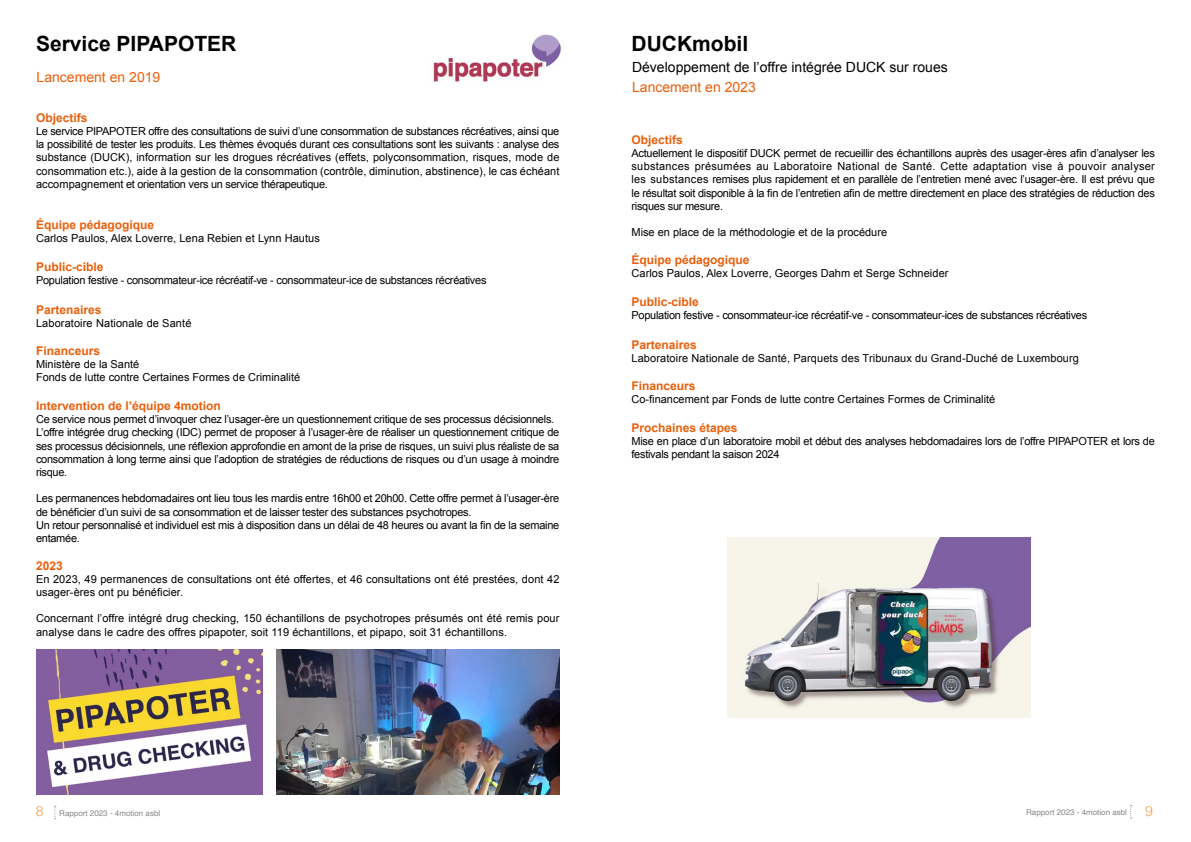
<style>
.page{position:relative;width:1191px;height:842px;background:#fff}
.page>*{position:absolute;margin:0;border:0;box-sizing:border-box;transform-origin:0 0}
.t1{font:700 21px "Arial";color:#000}
.t2{font:14px "Arial";color:#000}
.t3{font:14px "Arial";color:#ea5f0b}
.t4{font:300 14px "Helvetica";color:#f1a048}
.t5{font:700 12px "Arial";color:#ea5f0b}
.t6{font:11px/13.2px "Arial";letter-spacing:-.025em;color:#000}
.t7{font:11px/13.2px "Arial";letter-spacing:.005em;color:#000}
.t8{font:11px/13.2px "Arial";color:#000}
.t9{font:11px "Arial";letter-spacing:.01em;color:#000}
.t10{font:8px "Helvetica";color:#898887}
.s1{font-weight:300;font-size:14px;color:#f1a048}
</style>
<div class="page">
<svg style="left:54px;top:806px;width:2px;height:13px"></svg>
<img style="left:433px;top:34px;width:129px;height:48px">
<img style="left:36px;top:649px;width:227px;height:146px">
<img style="left:727px;top:537px;width:303px;height:180px">
<div style="left:740px;top:553px;width:50px;height:22px;background:#f5f5e9"></div>
<img style="left:276px;top:649px;width:283px;height:146px">
<h1 class="t1" style="left:36px;top:30px;width:202px">Service PIPAPOTER</h1>
<p class="t3" style="left:37px;top:68px;width:125px">Lancement en 2019</p>
<p class="t5" style="left:36px;top:110px;width:53px">Objectifs</p>
<p class="t6" style="left:36px;top:125px;width:525px;text-align:justify">Le service PIPAPOTER offre des consultations de suivi d’une consommation de substances récréatives, ainsi que la possibilité de tester les produits. Les thèmes évoqués durant ces consultations sont les suivants : analyse des substance (DUCK), information sur les drogues récréatives (effets, polyconsommation, risques, mode de consommation etc.), aide à la gestion de la consommation (contrôle, diminution, abstinence), le cas échéant accompagnement et orientation vers un service thérapeutique.</p>
<p class="t5" style="left:36px;top:217px;width:120px">Équipe pédagogique</p>
<p class="t7" style="left:36px;top:232px;width:285px">Carlos Paulos, Alex Loverre, Lena Rebien et Lynn Hautus</p>
<p class="t5" style="left:36px;top:259px;width:69px">Public-cible</p>
<p class="t6" style="left:36px;top:274px;width:452px">Population festive - consommateur-ice récréatif-ve - consommateur-ice de substances récréatives</p>
<p class="t5" style="left:36px;top:302px;width:67px">Partenaires</p>
<p class="t9" style="left:36px;top:316px;width:157px">Laboratoire Nationale de Santé</p>
<p class="t5" style="left:36px;top:343px;width:66px">Financeurs</p>
<p class="t8" style="left:36px;top:358px;width:266px">Ministère de la Santé<br>Fonds de lutte contre Certaines Formes de Criminalité</p>
<p class="t5" style="left:36px;top:398px;width:186px">Intervention de l’équipe 4motion</p>
<p class="t6" style="left:36px;top:413px;width:525px">Ce service nous permet d’invoquer chez l’usager-ère un questionnement critique de ses processus décisionnels.<br>L’offre intégrée drug checking (IDC) permet de proposer à l’usager-ère de réaliser un questionnement critique de ses processus décisionnels, une réflexion approfondie en amont de la prise de risques, un suivi plus réaliste de sa consommation à long terme ainsi que l’adoption de stratégies de réductions de risques ou d’un usage à moindre risque.</p>
<p class="t6" style="left:36px;top:492px;width:525px">Les permanences hebdomadaires ont lieu tous les mardis entre 16h00 et 20h00. Cette offre permet à l’usager-ère de bénéficier d’un suivi de sa consommation et de laisser tester des substances psychotropes.<br>Un retour personnalisé et individuel est mis à disposition dans un délai de 48 heures ou avant la fin de la semaine entamée.</p>
<p class="t5" style="left:36px;top:557px;width:28px">2023</p>
<p class="t7" style="left:36px;top:572px;width:525px">En 2023, 49 permanences de consultations ont été offertes, et 46 consultations ont été prestées, dont 42 usager-ères ont pu bénéficier.</p>
<p class="t7" style="left:36px;top:612px;width:525px">Concernant l’offre intégré drug checking, 150 échantillons de psychotropes présumés ont été remis pour analyse dans le cadre des offres pipapoter, soit 119 échantillons, et pipapo, soit 31 échantillons.</p>
<h1 class="t1" style="left:631px;top:30px;width:118px">DUCKmobil</h1>
<p class="t2" style="left:632px;top:58px;width:317px">Développement de l’offre intégrée DUCK sur roues</p>
<p class="t3" style="left:632px;top:78px;width:125px">Lancement en 2023</p>
<p class="t5" style="left:631px;top:132px;width:53px">Objectifs</p>
<p class="t6" style="left:631px;top:147px;width:525px;text-align:justify">Actuellement le dispositif DUCK permet de recueillir des échantillons auprès des usager-ères afin d’analyser les substances présumées au Laboratoire National de Santé. Cette adaptation vise à pouvoir analyser les substances remises plus rapidement et en parallèle de l’entretien mené avec l’usager-ère. Il est prévu que le résultat soit disponible à la fin de l’entretien afin de mettre directement en place des stratégies de réduction des risques sur mesure.</p>
<p class="t8" style="left:631px;top:226px;width:257px">Mise en place de la méthodologie et de la procédure</p>
<p class="t5" style="left:631px;top:252px;width:120px">Équipe pédagogique</p>
<p class="t7" style="left:631px;top:267px;width:318px">Carlos Paulos, Alex Loverre, Georges Dahm et Serge Schneider</p>
<p class="t5" style="left:631px;top:294px;width:69px">Public-cible</p>
<p class="t6" style="left:631px;top:309px;width:457px">Population festive - consommateur-ice récréatif-ve - consommateur-ices de substances récréatives</p>
<p class="t5" style="left:631px;top:337px;width:67px">Partenaires</p>
<p class="t9" style="left:631px;top:351px;width:449px">Laboratoire Nationale de Santé, Parquets des Tribunaux du Grand-Duché de Luxembourg</p>
<p class="t5" style="left:631px;top:378px;width:66px">Financeurs</p>
<p class="t8" style="left:631px;top:393px;width:365px">Co-financement par Fonds de lutte contre Certaines Formes de Criminalité</p>
<p class="t5" style="left:631px;top:420px;width:108px">Prochaines étapes</p>
<p class="t6" style="left:631px;top:435px;width:525px">Mise en place d’un laboratoire mobil et début des analyses hebdomadaires lors de l’offre PIPAPOTER et lors de festivals pendant la saison 2024</p>
<p class="t10" style="left:36px;top:807px;width:126px"><span class="s1">8</span> Rapport 2023 - 4motion asbl</p>
<p class="t10" style="left:1026px;top:806px;width:102px">Rapport 2023 - 4motion asbl</p>
<p class="t4" style="left:1145px;top:799px;width:9px">9</p>
</div>
